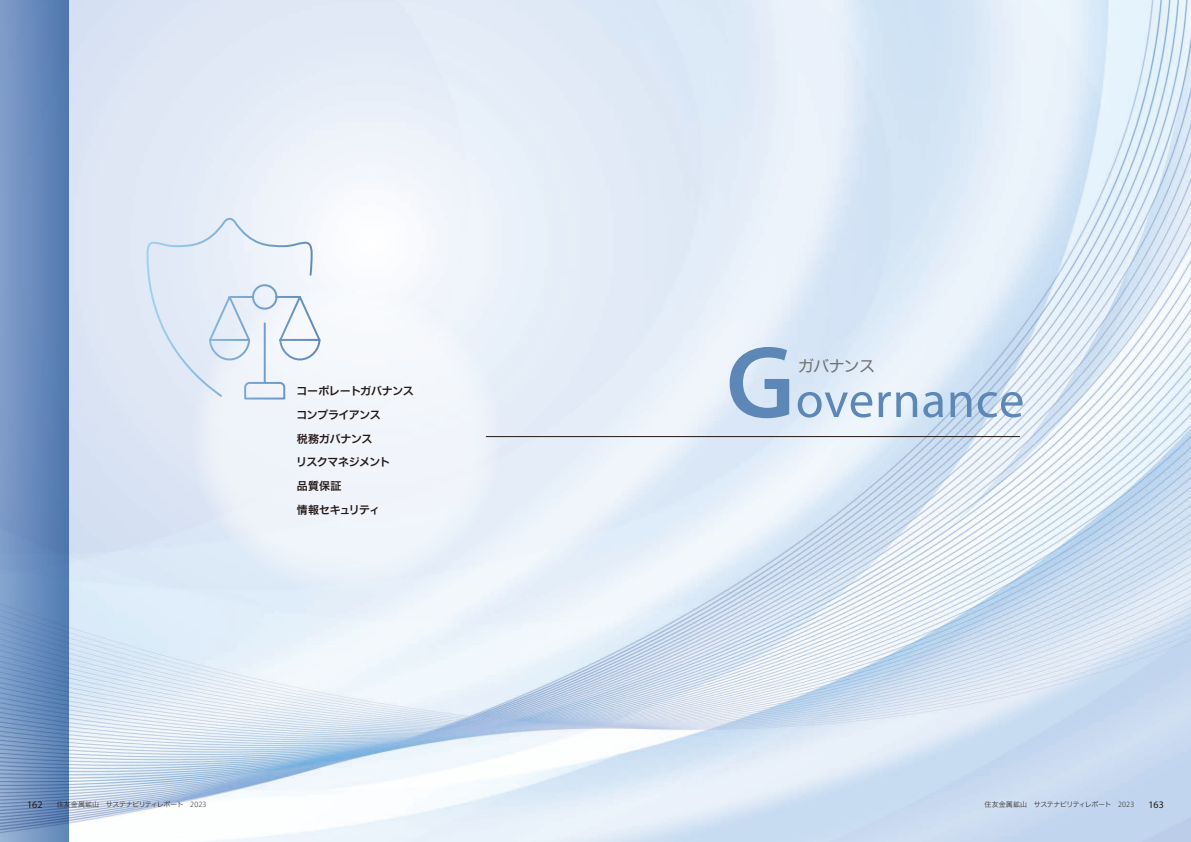
<style>
.page{position:relative;width:1191px;height:842px;background:#fff}
.page>*{position:absolute;margin:0;border:0;box-sizing:border-box;transform-origin:0 0}
.t1{font:50.6px "Myriad Pro";letter-spacing:.015em;color:#5d87b7}
.t2{font:16px "Hira Kak ADK Std W4";letter-spacing:-.05em;color:#727272}
.t3{font:11px/23.7px "Hira Kak ADK Std W6";letter-spacing:-.045em;color:#231916}
.t4{font:11px "Hira Kaku Std N W6";color:#231916}
.t5{font:10px "Myriad Pro";color:#231916}
.t6{font:7px "Hira Kak ADK Std W2";letter-spacing:-.065em;color:#231916}
.s1{font-family:"Hira Kaku Std N W6"}
.s2{font-weight:600;font-size:103.5px}
.s3{font-family:"Hira Kaku Std N W2"}
.s4{font-family:"Myriad Pro";font-weight:300;font-size:8.1px}
</style>
<div class="page">
<img style="left:68px;top:0;width:1123px;height:842px">
<div style="left:191px;top:282px;width:312px;height:312px;background:#f0f5fb;border-radius:50%"></div>
<svg style="left:0;top:0;width:68px;height:842px;background:#698cbc"></svg>
<svg style="left:145px;top:217px;width:177px;height:183px"></svg>
<hr style="left:486px;top:436px;width:534px;height:1px;background:#231916">
<h3 class="t3" style="left:296px;top:379px;width:119px">コーポレートガバナンスコンプライアンス<br><span class="s1">税務</span>ガバナンス<br>リスクマネジメント</h3>
<h3 class="t4" style="left:297px;top:477px;width:46px">品質保証</h3>
<h3 class="t3" style="left:297px;top:497px;width:85px"><span class="s1">情報</span>セキュリティ</h3>
<h1 class="t1" style="left:726px;top:369px;width:300px"><span class="s2">G</span>overnance</h1>
<h2 class="t2" style="left:798px;top:356px;width:78px">ガバナンス</h2>
<h3 class="t5" style="left:27px;top:798px;width:17px">162</h3>
<p class="t6" style="left:57px;top:800px;width:151px"><span class="s3">住友金属鉱山　</span>サステナビリティレポート <span class="s4">2023</span></p>
<p class="t6" style="left:984px;top:800px;width:151px"><span class="s3">住友金属鉱山　</span>サステナビリティレポート <span class="s4">2023</span></p>
<h3 class="t5" style="left:1148px;top:798px;width:17px">163</h3>
</div>
